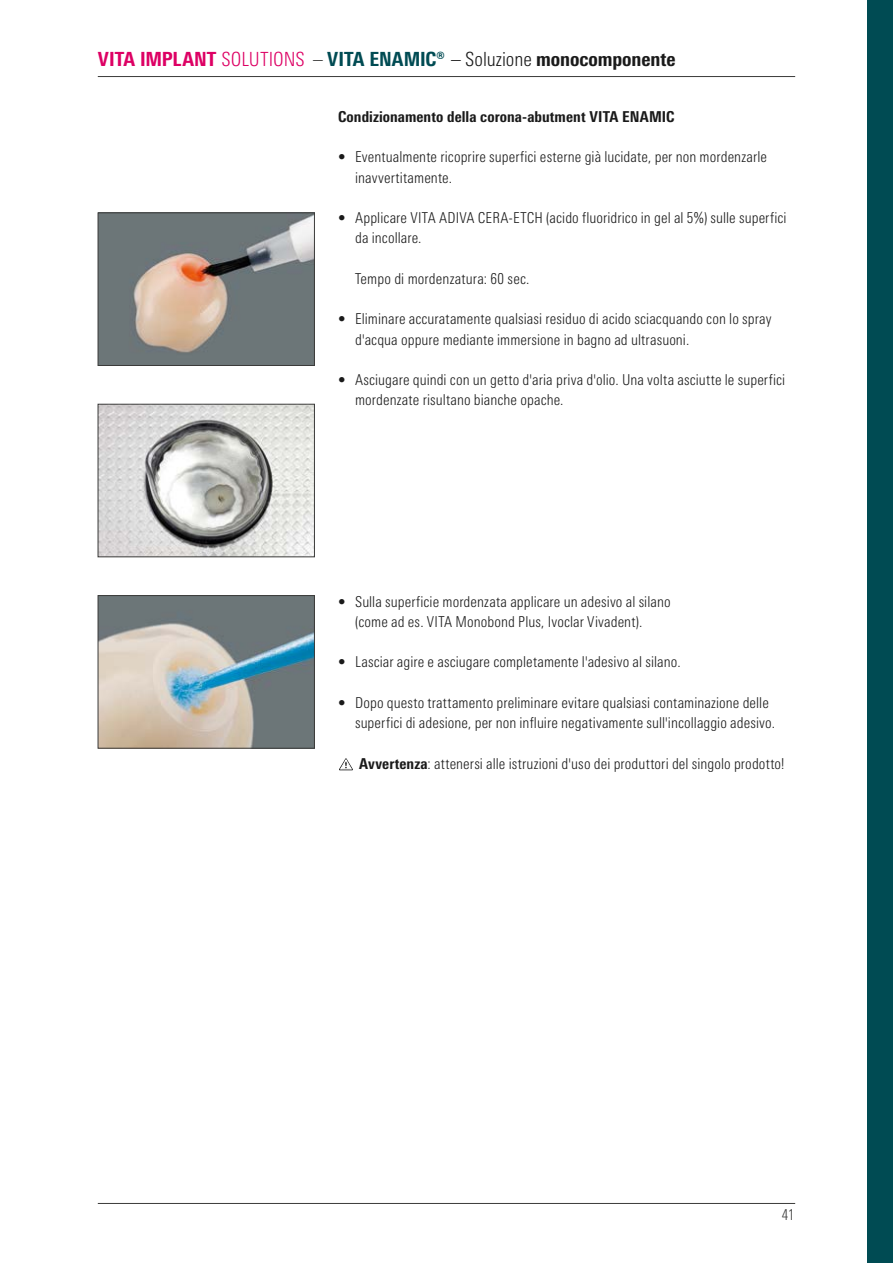
<style>
.page{position:relative;width:893px;height:1263px;background:#fff}
.page>*{position:absolute;margin:0;border:0;box-sizing:border-box;transform-origin:0 0}
.t1{font:800 condensed 19.5px "Univers Next Pro";letter-spacing:-.005em;color:#1a1a1a}
.t2{font:300 condensed 15px/20.2px "Univers Next Pro";letter-spacing:.005em;color:#1a1a1a}
.t3{font:800 condensed 15px "Univers Next Pro";letter-spacing:.005em;color:#1a1a1a}
.t4{font:300 condensed 15px "Univers Next Pro";color:#3b3b3a}
.s1{color:#dd0064}
.s2{font-weight:300;color:#dd0064}
.s3{font-weight:300;color:#3b3b3a}
.s4{color:#004b53}
.s5{font-weight:300}
.s6{font-weight:800}
</style>
<div class="page">
<hr style="left:98px;top:1203px;width:697px;height:1px;background:#3b3b3a">
<hr style="left:98px;top:76px;width:697px;height:1px;background:#3b3b3a">
<img style="left:100px;top:215px;width:213px;height:149px">
<div style="left:98px;top:213px;width:217px;height:153px;border:1px solid #3b3b3a"></div>
<img style="left:100px;top:406px;width:213px;height:149px">
<div style="left:98px;top:404px;width:217px;height:153px;border:1px solid #3b3b3a"></div>
<img style="left:100px;top:597px;width:213px;height:149px">
<div style="left:98px;top:595px;width:217px;height:153px;border:1px solid #3b3b3a"></div>
<div style="left:867px;top:0;width:26px;height:1263px;background:#004b53"></div>
<svg style="left:339px;top:758px;width:14px;height:12px"></svg>
<h1 class="t1" style="left:98px;top:47px;width:579px"><span class="s1">VITA IMPLANT</span> <span class="s2">SOLUTIONS</span> <span class="s3">–</span> <span class="s4">VITA ENAMIC®</span> <span class="s5">– Soluzione</span> monocomponente</h1>
<p class="t3" style="left:338px;top:107px;width:338px">Condizionamento della corona-abutment VITA ENAMIC</p>
<p class="t2" style="left:355px;top:147px;width:413px;text-indent:-17px">• Eventualmente ricoprire superfici esterne già lucidate, per non mordenzarle inavvertitamente.</p>
<p class="t2" style="left:355px;top:208px;width:433px;text-indent:-17px">• Applicare VITA ADIVA CERA-ETCH (acido fluoridrico in gel al 5%) sulle superfici da incollare.</p>
<p class="t2" style="left:355px;top:268px;width:176px">Tempo di mordenzatura: 60 sec.</p>
<p class="t2" style="left:355px;top:309px;width:418px;text-indent:-17px">• Eliminare accuratamente qualsiasi residuo di acido sciacquando con lo spray d'acqua oppure mediante immersione in bagno ad ultrasuoni.</p>
<p class="t2" style="left:355px;top:370px;width:432px;text-indent:-17px">• Asciugare quindi con un getto d'aria priva d'olio. Una volta asciutte le superfici mordenzate risultano bianche opache.</p>
<p class="t2" style="left:355px;top:591px;width:317px;text-indent:-17px">• Sulla superficie mordenzata applicare un adesivo al silano (come ad es. VITA Monobond Plus, Ivoclar Vivadent).</p>
<p class="t2" style="left:338px;top:652px;width:344px">• Lasciar agire e asciugare completamente l'adesivo al silano.</p>
<p class="t2" style="left:355px;top:692px;width:422px;text-indent:-17px">• Dopo questo trattamento preliminare evitare qualsiasi contaminazione delle superfici di adesione, per non influire negativamente sull'incollaggio adesivo.</p>
<p class="t2" style="left:359px;top:753px;width:427px"><span class="s6">Avvertenza</span>: attenersi alle istruzioni d'uso dei produttori del singolo prodotto!</p>
<p class="t4" style="left:782px;top:1206px;width:14px">41</p>
</div>
